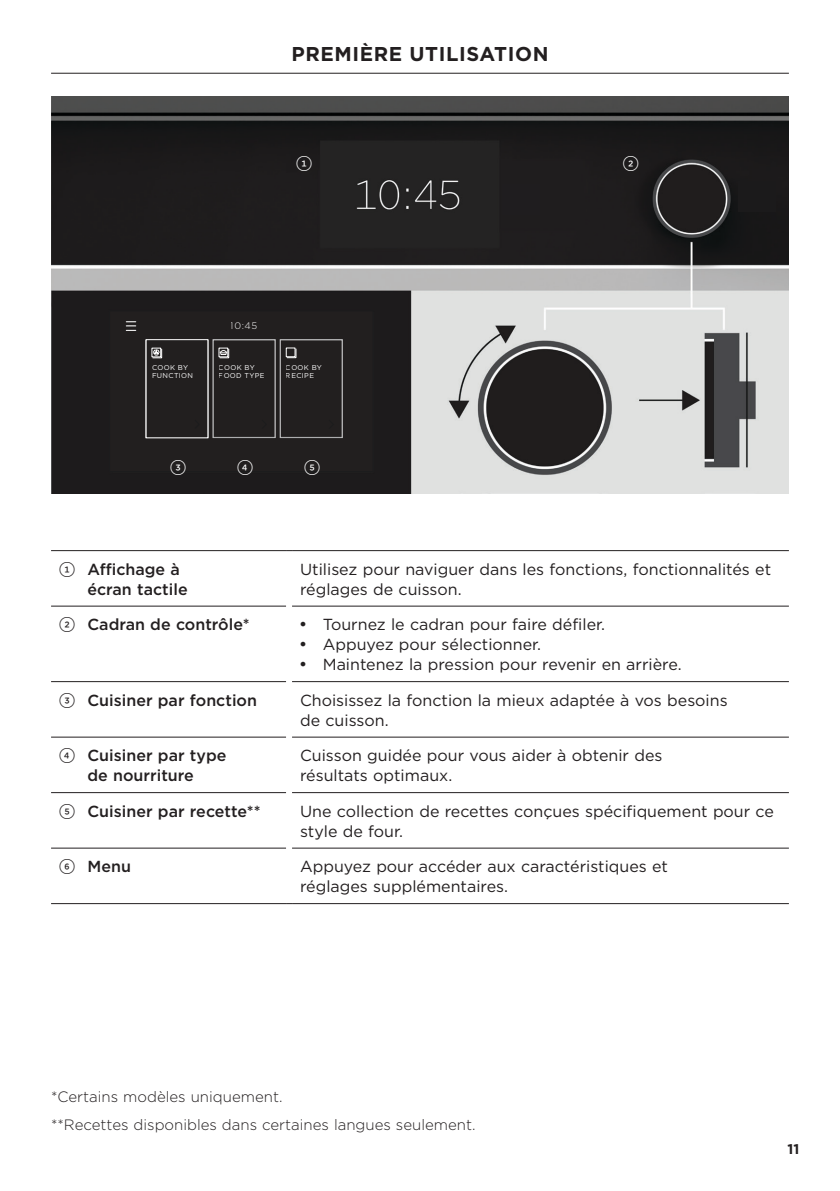
<style>
.page{position:relative;width:840px;height:1191px;background:#fff}
.page>*{position:absolute;margin:0;border:0;box-sizing:border-box;transform-origin:0 0}
.t1{font:700 20px "Gotham";letter-spacing:.03em;color:#231f20}
.t2{font:16px/20px "Gotham";color:#231f20}
.t3{font:500 16px/20px "Gotham";color:#231f20}
.t4{font:500 16px "Gotham FP Nos";color:#fff}
.t5{font:300 15px/28px "Gotham";color:#231f20}
.t6{font:700 14px "Gotham";color:#231f20}
.t7{font:300 9.6px "Gotham";color:#fff}
.t8{font:7px/8.2px "Gotham";letter-spacing:.05em;color:#fff}
.s1{font-family:"Gotham FP Nos"}
</style>
<div class="page">
<hr style="left:51px;top:73px;width:737px;height:1px;background:#231f20">
<img style="left:51px;top:96px;width:736px;height:397px">
<div style="left:78px;top:311px;width:28px;height:33px;background:#1d1b1c"></div>
<svg style="left:287px;top:152px;width:20px;height:20px"></svg>
<div style="left:502px;top:184px;width:37px;height:31px;background:#1f1d1f"></div>
<div style="left:738px;top:182px;width:37px;height:30px;background:#1b1a1b"></div>
<div style="left:109px;top:311px;width:264px;height:160px;background:#221f1f"></div>
<div style="left:109px;top:311px;width:264px;height:161px;border:1px solid #1c1c1d"></div>
<svg style="left:126px;top:321px;width:10px;height:10px"></svg>
<div style="left:213px;top:339px;width:62px;height:99px;border:1px solid #bbbbbc"></div>
<div style="left:213px;top:340px;width:62px;height:97px;border:1px solid #bbbbbc"></div>
<div style="left:280px;top:339px;width:62px;height:99px;border:1px solid #bbbbbc"></div>
<div style="left:280px;top:340px;width:62px;height:97px;border:1px solid #bbbbbc"></div>
<div style="left:219px;top:348px;width:9px;height:9px;border:1px solid #fff"></div>
<svg style="left:219px;top:349px;width:10px;height:9px"></svg>
<svg style="left:287px;top:349px;width:9px;height:9px"></svg>
<div style="left:286px;top:348px;width:9px;height:9px;background:#221f1f"></div>
<div style="left:286px;top:348px;width:9px;height:9px;border:1px solid #fff"></div>
<div style="left:152px;top:348px;width:9px;height:9px;border:1px solid #fff"></div>
<svg style="left:152px;top:349px;width:10px;height:9px"></svg>
<hr style="left:51px;top:550px;width:235px;height:1px;background:#231f20">
<hr style="left:292px;top:550px;width:496px;height:1px;background:#231f20">
<hr style="left:51px;top:903px;width:235px;height:1px;background:#231f20">
<hr style="left:292px;top:903px;width:496px;height:1px;background:#231f20">
<hr style="left:51px;top:606px;width:235px;height:1px;background:#231f20">
<hr style="left:51px;top:681px;width:235px;height:1px;background:#231f20">
<hr style="left:51px;top:737px;width:235px;height:1px;background:#231f20">
<hr style="left:51px;top:792px;width:235px;height:1px;background:#231f20">
<hr style="left:51px;top:847px;width:235px;height:1px;background:#231f20">
<hr style="left:292px;top:606px;width:496px;height:1px;background:#231f20">
<hr style="left:292px;top:681px;width:496px;height:1px;background:#231f20">
<hr style="left:292px;top:737px;width:496px;height:1px;background:#231f20">
<hr style="left:292px;top:792px;width:496px;height:1px;background:#231f20">
<hr style="left:292px;top:847px;width:496px;height:1px;background:#231f20">
<p class="t1" style="left:291px;top:41px;width:258px">PREMIÈRE UTILISATION</p>
<p class="t4" style="left:296px;top:156px;width:18px">1</p>
<p class="t7" style="left:231px;top:319px;width:28px">10:45</p>
<p class="t8" style="left:152px;top:363px;width:43px">COOK BY<br>FUNCTION</p>
<p class="t8" style="left:219px;top:363px;width:47px">COOK BY<br>FOOD TYPE</p>
<p class="t8" style="left:286px;top:363px;width:37px">COOK BY<br>RECIPE</p>
<p class="t4" style="left:170px;top:460px;width:18px">3</p>
<p class="t4" style="left:237px;top:460px;width:18px">4</p>
<p class="t4" style="left:304px;top:460px;width:18px">5</p>
<p class="t4" style="left:622px;top:156px;width:18px">2</p>
<p class="t3" style="left:87px;top:559px;width:102px;text-indent:-28px"><span class="s1">1</span> Affichage à écran tactile</p>
<p class="t2" style="left:300px;top:559px;width:472px">Utilisez pour naviguer dans les fonctions, fonctionnalités et réglages de cuisson.</p>
<p class="t3" style="left:59px;top:614px;width:192px"><span class="s1">2</span> Cadran de contrôle*</p>
<p class="t2" style="left:322px;top:614px;width:360px">Tournez le cadran pour faire défiler.<br>Appuyez pour sélectionner.<br>Maintenez la pression pour revenir en arrière.</p>
<p class="t3" style="left:59px;top:690px;width:199px"><span class="s1">3</span> Cuisiner par fonction</p>
<p class="t2" style="left:300px;top:690px;width:429px">Choisissez la fonction la mieux adaptée à vos besoins de cuisson.</p>
<p class="t3" style="left:59px;top:745px;width:169px;text-align:center"><span class="s1">4</span> Cuisiner par type de nourriture</p>
<p class="t2" style="left:300px;top:745px;width:363px">Cuisson guidée pour vous aider à obtenir des résultats optimaux.</p>
<p class="t3" style="left:59px;top:801px;width:203px"><span class="s1">5</span> Cuisiner par recette**</p>
<p class="t2" style="left:300px;top:800px;width:475px">Une collection de recettes conçues spécifiquement pour ce style de four.</p>
<p class="t3" style="left:59px;top:856px;width:73px"><span class="s1">6</span> Menu</p>
<p class="t2" style="left:300px;top:856px;width:369px">Appuyez pour accéder aux caractéristiques et réglages supplémentaires.</p>
<p class="t5" style="left:51px;top:1082px;width:426px">*Certains modèles uniquement.<br>**Recettes disponibles dans certaines langues seulement.</p>
<p class="t6" style="left:787px;top:1139px;width:13px">11</p>
</div>
